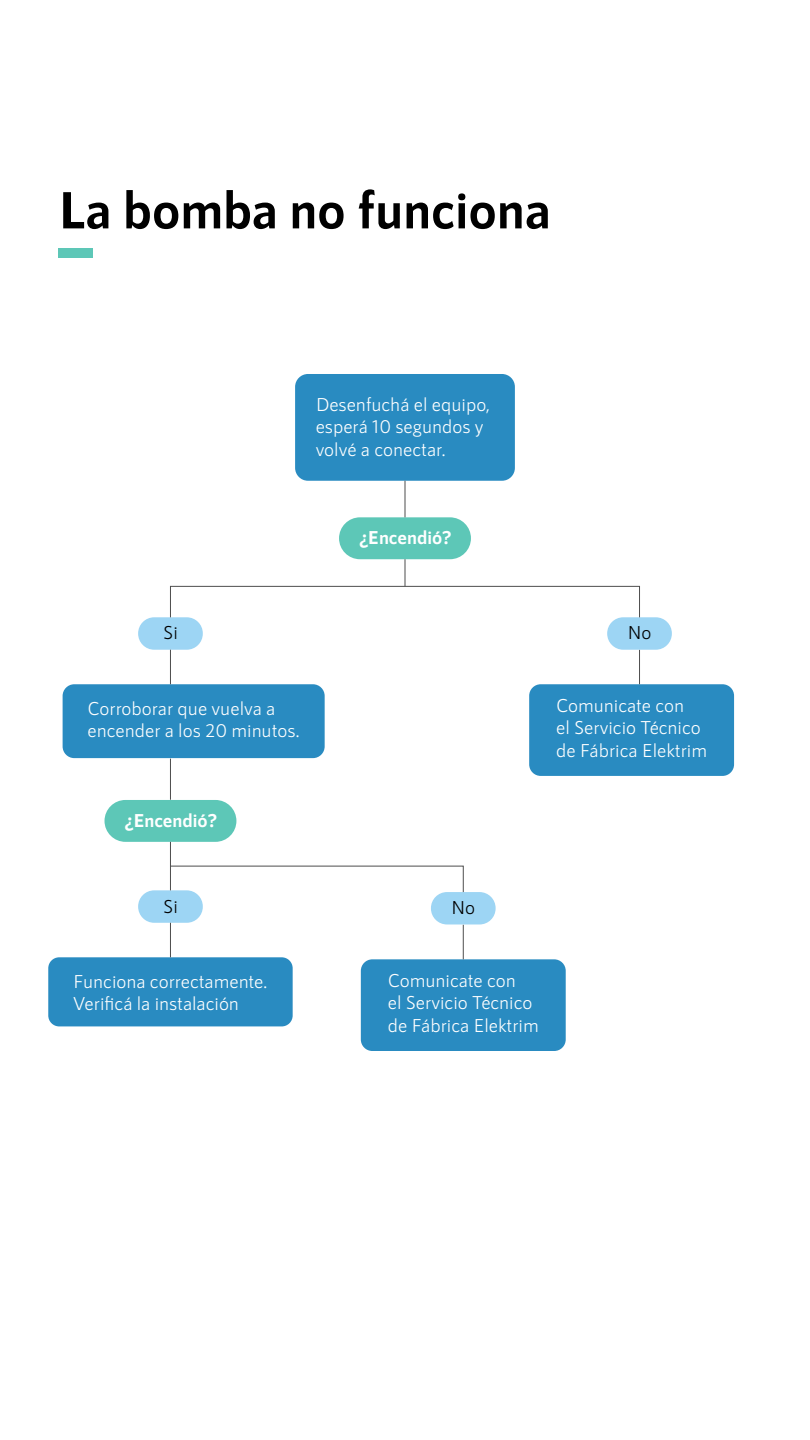
<style>
.page{position:relative;width:810px;height:1440px;background:#fff}
.page>*{position:absolute;margin:0;border:0;box-sizing:border-box;transform-origin:0 0}
.t1{font:700 52.5px "RNS Sanz";color:#000}
.t2{font:18.75px/22.5px "RNS Sanz";color:#fff}
.t3{font:700 18.75px "RNS Sanz";color:#fff}
.t4{font:18.75px "RNS Sanz";letter-spacing:-.01em;color:#000}
</style>
<div class="page">
<div style="left:295px;top:374px;width:220px;height:107px;background:#298bc1;border-radius:13px"></div>
<div style="left:529px;top:684px;width:205px;height:92px;background:#298bc1;border-radius:12px"></div>
<hr style="left:639px;top:650px;width:1px;height:34px;background:#4d4d4d">
<div style="left:361px;top:959px;width:205px;height:92px;background:#298bc1;border-radius:12px"></div>
<div style="left:63px;top:684px;width:262px;height:74px;background:#298bc1;border-radius:12px"></div>
<div style="left:48px;top:957px;width:245px;height:69px;background:#298bc1;border-radius:11px"></div>
<div style="left:607px;top:617px;width:65px;height:33px;background:#9dd5f4;border-radius:16px"></div>
<div style="left:138px;top:617px;width:65px;height:33px;background:#9dd5f4;border-radius:16px"></div>
<div style="left:431px;top:892px;width:65px;height:32px;background:#9dd5f4;border-radius:16px"></div>
<div style="left:138px;top:890px;width:65px;height:33px;background:#9dd5f4;border-radius:16px"></div>
<div style="left:339px;top:517px;width:132px;height:42px;background:#5dc7b7;border-radius:21px"></div>
<div style="left:105px;top:800px;width:131px;height:42px;background:#5dc7b7;border-radius:21px"></div>
<svg style="left:405px;top:559px;width:1px;height:27px"></svg>
<div style="left:170px;top:586px;width:470px;height:31px;border:1px solid #4d4d4d"></div>
<hr style="left:405px;top:481px;width:1px;height:36px;background:#4d4d4d">
<hr style="left:463px;top:925px;width:1px;height:34px;background:#4d4d4d">
<hr style="left:170px;top:650px;width:1px;height:34px;background:#4d4d4d">
<hr style="left:170px;top:923px;width:1px;height:34px;background:#4d4d4d">
<hr style="left:170px;top:759px;width:1px;height:41px;background:#4d4d4d">
<hr style="left:170px;top:842px;width:1px;height:48px;background:#4d4d4d">
<svg style="left:170px;top:866px;width:293px;height:26px"></svg>
<div style="left:58px;top:248px;width:34px;height:9px;background:#5dc7b7"></div>
<h1 class="t1" style="left:58px;top:180px;width:494px">La bomba no funciona</h1>
<p class="t2" style="left:316px;top:393px;width:176px">Desenfuchá el equipo, esperá 10 segundos y volvé a conectar.</p>
<p class="t3" style="left:359px;top:527px;width:94px">¿Encendió?</p>
<p class="t4" style="left:163px;top:622px;width:16px">Si</p>
<p class="t4" style="left:628px;top:622px;width:26px">No</p>
<p class="t2" style="left:87px;top:697px;width:214px">Corroborar que vuelva a encender a los 20 minutos.</p>
<p class="t3" style="left:125px;top:809px;width:94px">¿Encendió?</p>
<p class="t2" style="left:556px;top:694px;width:153px">Comunicate con<br>el Servicio Técnico de Fábrica Elektrim</p>
<p class="t4" style="left:163px;top:895px;width:16px">Si</p>
<p class="t4" style="left:451px;top:897px;width:26px">No</p>
<p class="t2" style="left:73px;top:970px;width:196px">Funciona correctamente.<br>Verificá la instalación</p>
<p class="t2" style="left:388px;top:969px;width:153px">Comunicate con<br>el Servicio Técnico de Fábrica Elektrim</p>
</div>
